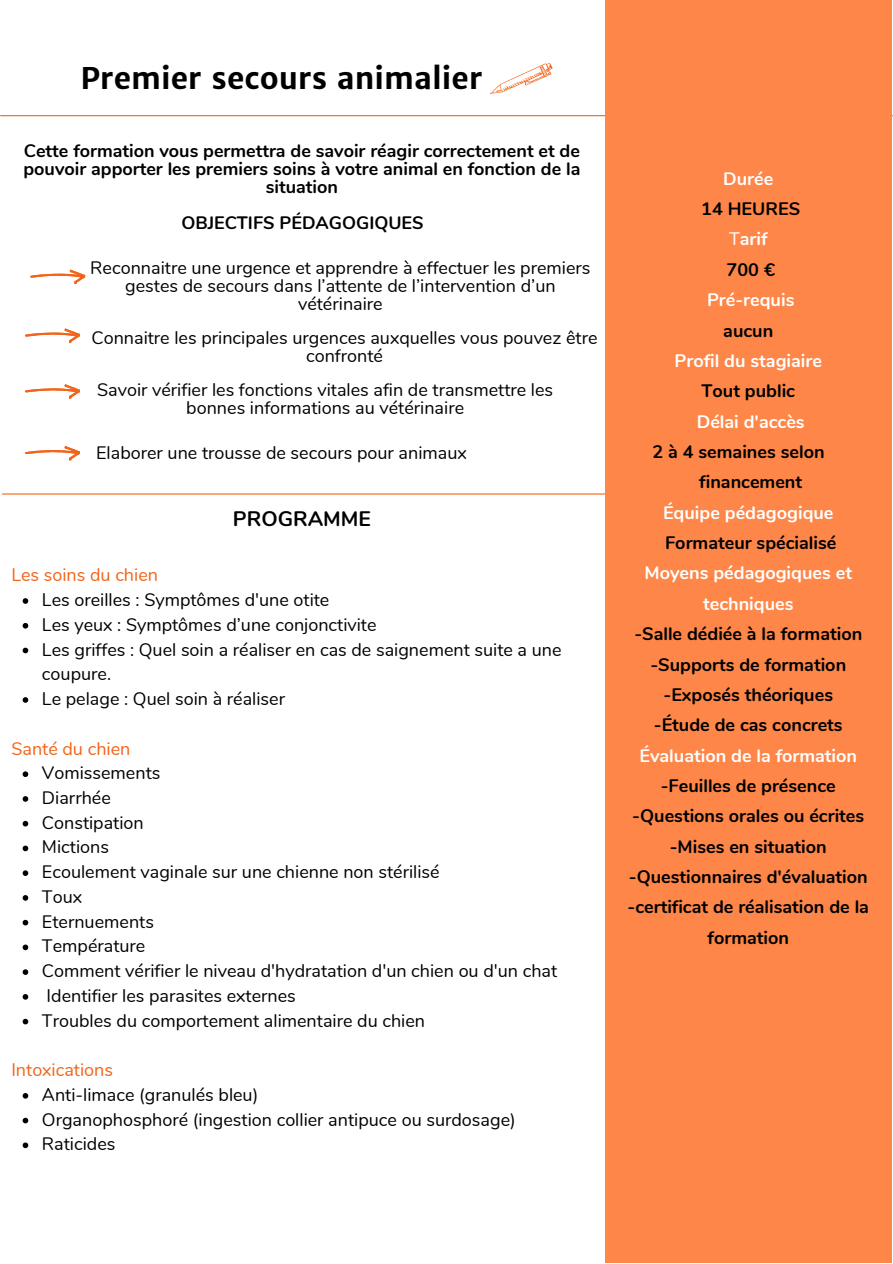
<style>
.page{position:relative;width:893px;height:1264px;background:#fff}
.page>*{position:absolute;margin:0;border:0;box-sizing:border-box;transform-origin:0 0}
.t1{font:700 30px "Merriweather Sans";color:#000}
.t2{font:700 21px "Nunito";color:#000}
.t3{font:18px/24.8px "Nunito";color:#000}
.t4{font:700 18px/30.3px "Nunito";color:#000;text-align:center}
.t5{font:700 18px/30.3px "Nunito";color:#fff;text-align:center}
.t6{font:18px "Nunito";color:#f26419}
.s1{font-weight:400;color:#fff}
.s2{color:#fff}
</style>
<div class="page">
<hr style="left:1px;top:115px;width:891px;height:1px;background:#f26419">
<svg style="left:30px;top:270px;width:55px;height:14px"></svg>
<hr style="left:2px;top:493px;width:606px;height:1px;background:#f26419">
<div style="left:605px;top:0;width:287px;height:1262px;background:#fd8648"></div>
<svg style="left:489px;top:63px;width:63px;height:31px"></svg>
<svg style="left:23px;top:598px;width:5px;height:6px"></svg>
<svg style="left:23px;top:623px;width:5px;height:5px"></svg>
<svg style="left:23px;top:647px;width:5px;height:6px"></svg>
<svg style="left:23px;top:697px;width:5px;height:5px"></svg>
<svg style="left:23px;top:771px;width:5px;height:6px"></svg>
<svg style="left:23px;top:796px;width:5px;height:5px"></svg>
<svg style="left:23px;top:820px;width:5px;height:6px"></svg>
<svg style="left:23px;top:845px;width:5px;height:6px"></svg>
<svg style="left:23px;top:870px;width:5px;height:6px"></svg>
<svg style="left:23px;top:895px;width:5px;height:5px"></svg>
<svg style="left:23px;top:919px;width:5px;height:6px"></svg>
<svg style="left:23px;top:944px;width:5px;height:6px"></svg>
<svg style="left:23px;top:969px;width:5px;height:5px"></svg>
<svg style="left:23px;top:994px;width:5px;height:5px"></svg>
<svg style="left:23px;top:1018px;width:5px;height:6px"></svg>
<svg style="left:23px;top:1093px;width:5px;height:5px"></svg>
<svg style="left:23px;top:1117px;width:5px;height:6px"></svg>
<svg style="left:23px;top:1142px;width:5px;height:6px"></svg>
<svg style="left:25px;top:328px;width:55px;height:15px"></svg>
<svg style="left:25px;top:384px;width:55px;height:15px"></svg>
<svg style="left:25px;top:446px;width:55px;height:14px"></svg>
<h1 class="t1" style="left:80px;top:59px;width:403px">Premier secours animalier</h1>
<p class="t4" style="left:23px;top:142px;width:558px;line-height:18px">Cette formation vous permettra de savoir réagir correctement et de pouvoir apporter les premiers soins à votre animal en fonction de la situation</p>
<p class="t4" style="left:181px;top:208px;width:244px">OBJECTIFS PÉDAGOGIQUES</p>
<p class="t3" style="left:90px;top:259px;width:502px;line-height:18px;text-align:center">Reconnaitre une urgence et apprendre à effectuer les premiers gestes de secours dans l’attente de l’intervention d’un vétérinaire</p>
<p class="t3" style="left:91px;top:329px;width:507px;line-height:18px;text-align:center">Connaitre les principales urgences auxquelles vous pouvez être confronté</p>
<p class="t3" style="left:97px;top:381px;width:457px;line-height:18px;text-align:center">Savoir vérifier les fonctions vitales afin de transmettre les bonnes informations au vétérinaire</p>
<p class="t3" style="left:96px;top:441px;width:372px">Elaborer une trousse de secours pour animaux</p>
<p class="t6" style="left:11px;top:563px;width:148px">Les soins du chien</p>
<p class="t2" style="left:233px;top:505px;width:139px">PROGRAMME</p>
<p class="t3" style="left:42px;top:587px;width:521px">Les oreilles : Symptômes d'une otite<br>Les yeux : Symptômes d’une conjonctivite<br>Les griffes : Quel soin a réaliser en cas de saignement suite a une coupure.<br>Le pelage : Quel soin à réaliser</p>
<p class="t6" style="left:11px;top:736px;width:120px">Santé du chien</p>
<p class="t3" style="left:42px;top:761px;width:517px">Vomissements<br>Diarrhée<br>Constipation<br>Mictions<br>Ecoulement vaginale sur une chienne non stérilisé<br>Toux<br>Eternuements<br>Tempé rature<br>Comment vérifier le niveau d'hydratation d'un chien ou d'un chat<br>Identifier les parasites externes<br>Troubles du comportement alimentaire du chien</p>
<p class="t6" style="left:11px;top:1057px;width:103px">Intoxications</p>
<p class="t3" style="left:42px;top:1082px;width:475px">Anti-limace (granulés bleu)<br>Organophosphoré (ingestion collier antipuce ou surdosage)<br>Raticides</p>
<p class="t5" style="left:723px;top:164px;width:52px">Durée</p>
<p class="t4" style="left:701px;top:194px;width:100px">14 HEURES<br><span class="s1">T</span><span class="s2">arif<br></span>700 €</p>
<p class="t5" style="left:707px;top:285px;width:89px">Pré-requis</p>
<p class="t4" style="left:723px;top:315px;width:51px">aucun</p>
<p class="t5" style="left:674px;top:346px;width:149px">Profil du stagiaire</p>
<p class="t4" style="left:701px;top:376px;width:95px">Tout public</p>
<p class="t5" style="left:696px;top:406px;width:109px">Délai d'accès</p>
<p class="t4" style="left:699px;top:437px;width:127px;text-align:left;text-indent:-47px">2 à 4 semaines selon financement</p>
<p class="t5" style="left:663px;top:497px;width:172px">Équipe pédagogique</p>
<p class="t4" style="left:665px;top:528px;width:173px">Formateur spécialisé</p>
<p class="t5" style="left:644px;top:558px;width:209px">Moyens pédagogiques et techniques</p>
<p class="t4" style="left:634px;top:619px;width:229px">-Salle dédiée à la formation -Supports de formation -Exposés théoriques -Étude de cas concrets</p>
<p class="t5" style="left:639px;top:740px;width:219px">Évaluation de la formation</p>
<p class="t4" style="left:627px;top:771px;width:243px">-Feuilles de présence -Questions orales ou écrites -Mises en situation -Questionnaires d'évaluation -certificat de réalisation de la formation</p>
</div>
